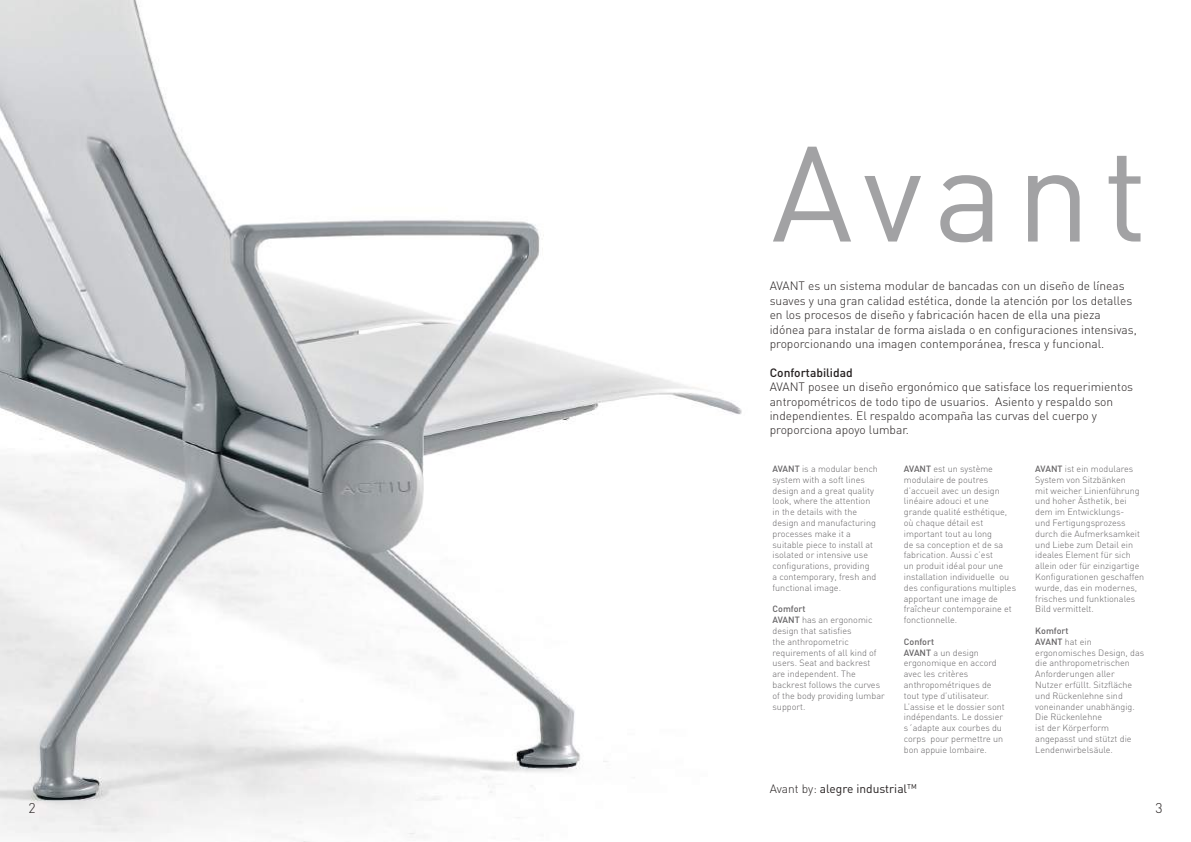
<style>
.page{position:relative;width:1191px;height:842px;background:#fff}
.page>*{position:absolute;margin:0;border:0;box-sizing:border-box;transform-origin:0 0}
.t1{font:133.2px "DIN";letter-spacing:.09em;color:#a2a2a4}
.t2{font:300 14px "DIN";color:#241f1f}
.t3{font:300 12px/14.4px "DIN";color:#241f1f}
.t4{font:12px "DIN";color:#241f1f}
.t5{font:500 12px "DIN";color:#241f1f}
.t6{font:300 9px/10.8px "DIN";color:#656365}
.s1{font-weight:500}
.s2{font-weight:300}
</style>
<div class="page">
<img style="left:0;top:0;width:742px;height:842px">
<h2 class="t2" style="left:28px;top:799px;width:9px">2</h2>
<h1 class="t1" style="left:771px;top:110px;width:378px">Avant</h1>
<p class="t3" style="left:769px;top:279px;width:369px">AVANT es un sistema modular de bancadas con un diseño de líneas suaves y una gran calidad estética, donde la atención por los detalles en los procesos de diseño y fabricación hacen de ella una pieza idónea para instalar de forma aislada o en configuraciones intensivas, proporcionando una imagen contemporánea, fresca y funcional.</p>
<h3 class="t5" style="left:769px;top:365px;width:84px">Confortabilidad</h3>
<h3 class="t3" style="left:769px;top:379px;width:365px">AVANT posee un diseño ergonómico que satisface los requerimientos antropométricos de todo tipo de usuarios. Asiento y respaldo son independientes. El respaldo acompaña las curvas del cuerpo y proporciona apoyo lumbar.</h3>
<p class="t6" style="left:772px;top:463px;width:107px"><span class="s1">AVANT</span> is a modular bench system with a soft lines design and a great quality look, where the attention in the details with the design and manufacturing processes make it a suitable piece to install at isolated or intensive use configurations, providing<br>a contemporary, fresh and functional image.</p>
<p class="t6" style="left:772px;top:604px;width:114px"><span class="s1">Comfort<br>AVANT</span> has an ergonomic design that satisfies<br>the anthropometric requirements of all kind of users. Seat and backrest are independent. The backrest follows the curves of the body providing lumbar support.</p>
<p class="t6" style="left:904px;top:463px;width:114px"><span class="s1">AVANT</span> est un système modulaire de poutres d’accueil avec un design linéaire adouci et une grande qualité esthétique, où chaque détail est important tout au long<br>de sa conception et de sa fabrication. Aussi c’est<br>un produit idéal pour une installation individuelle ou des configurations multiples apportant une image de fraîcheur contemporaine et fonctionnelle.</p>
<p class="t6" style="left:904px;top:636px;width:102px"><span class="s1">Confort<br>AVANT</span> a un design ergonomique en accord avec les critères anthropométriques de tout type d’utilisateur.<br>L’assise et le dossier sont indépendants. Le dossier s´adapte aux courbes du corps pour permettre un bon appuie lombaire.</p>
<h3 class="t4" style="left:769px;top:781px;width:148px"><span class="s2">Avant by:</span> alegre industrial<sup>TM</sup></h3>
<p class="t6" style="left:1035px;top:463px;width:110px"><span class="s1">AVANT</span> ist ein modulares<br>System von Sitzbänken<br>mit weicher Linienführung und hoher Ästhetik, bei dem im Entwicklungs-<br>und Fertigungsprozess durch die Aufmerksamkeit und Liebe zum Detail ein ideales Element für sich allein oder für einzigartige<br>Konfigurationen geschaffen wurde, das ein modernes, frisches und funktionales<br>Bild vermittelt.</p>
<p class="t6" style="left:1035px;top:625px;width:110px"><span class="s1">Komfort<br>AVANT</span> hat ein ergonomisches Design, das die anthropometrischen<br>Anforderungen aller<br>Nutzer erfüllt. Sitzfläche und Rückenlehne sind voneinander unabhängig.<br>Die Rückenlehne<br>ist der Körperform angepasst und stützt die<br>Lendenwirbelsäule.</p>
<h2 class="t2" style="left:1155px;top:799px;width:9px">3</h2>
</div>
